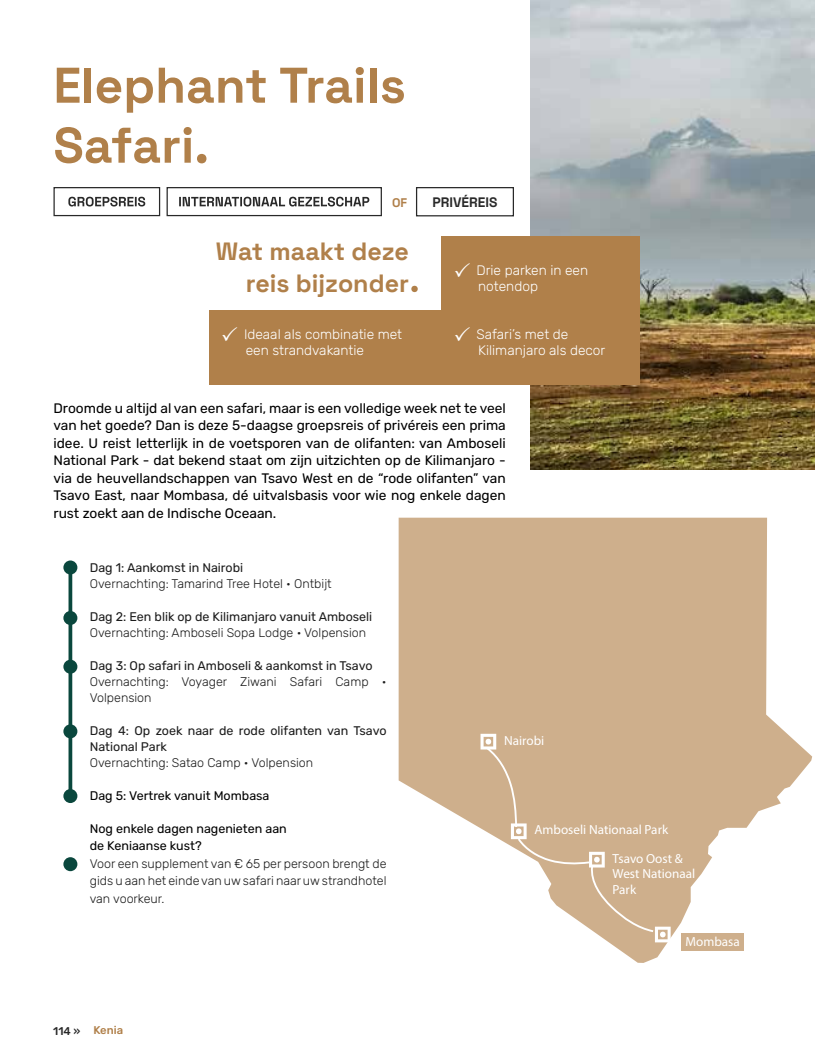
<style>
.page{position:relative;width:815px;height:1063px;background:#fff}
.page>*{position:absolute;margin:0;border:0;box-sizing:border-box;transform-origin:0 0}
.t1{font:300 50px/60px "Space Grotesk";color:#b0804a}
.t2{font:300 25px/31.2px "Space Grotesk";color:#b0804a;text-align:right}
.t3{font:13.75px/17.5px "Rubik";color:#000;text-align:justify}
.t4{font:300 13.75px/16.2px "Rubik";color:#fff}
.t5{font:300 13.75px "Space Grotesk";color:#292929}
.t6{font:13.12px/15.9px "Rubik Roman";color:#fff}
.t7{font:300 12.5px/17.5px "Rubik";color:#1c1c1c}
.t8{font:12.5px/16.2px "Rubik";color:#1c1c1c}
.t9{font:12.5px/17.5px "Rubik";color:#000}
.t10{font:300 12.5px "Space Grotesk";color:#b0804a}
.t11{font:500 11.25px "Rubik";color:#b0804a}
.t12{font:500 11.25px "Rubik";color:#292929}
</style>
<div class="page">
<img style="left:531px;top:0;width:284px;height:470px">
<svg style="left:68px;top:197px;width:77px;height:10px"></svg>
<svg style="left:179px;top:197px;width:190px;height:10px"></svg>
<div style="left:53px;top:187px;width:107px;height:29px;border:1px solid #292929"></div>
<div style="left:167px;top:187px;width:215px;height:29px;border:1px solid #292929"></div>
<svg style="left:399px;top:518px;width:413px;height:445px;fill:#ceaf8c"></svg>
<div style="left:681px;top:934px;width:63px;height:17px;background:#ceaf8c"></div>
<svg style="left:481px;top:734px;width:190px;height:208px"></svg>
<div style="left:209px;top:236px;width:431px;height:149px;background:#b0804a"></div>
<div style="left:199px;top:232px;width:242px;height:78px;background:#fff"></div>
<svg style="left:411px;top:286px;width:7px;height:6px"></svg>
<hr style="left:69px;top:567px;width:3px;height:230px;background:#0a473d">
<div style="left:63px;top:724px;width:14px;height:14px;background:#0a473d;border-radius:50%"></div>
<div style="left:63px;top:560px;width:14px;height:14px;background:#0a473d;border-radius:50%"></div>
<div style="left:63px;top:611px;width:14px;height:14px;background:#0a473d;border-radius:50%"></div>
<div style="left:63px;top:660px;width:14px;height:14px;background:#0a473d;border-radius:50%"></div>
<div style="left:63px;top:789px;width:14px;height:14px;background:#0a473d;border-radius:50%"></div>
<div style="left:63px;top:857px;width:14px;height:14px;background:#0a473d;border-radius:50%"></div>
<div style="left:416px;top:187px;width:98px;height:29px;border:1px solid #292929"></div>
<h1 class="t1" style="left:53px;top:53px;width:354px">Elephant Trails<br>Safari.</h1>
<p class="t10" style="left:392px;top:193px;width:17px">OF</p>
<h2 class="t2" style="left:216px;top:235px;width:195px">Wat maakt deze reis bijzonder</h2>
<p class="t5" style="left:432px;top:192px;width:67px">PRIVÉREIS</p>
<p class="t4" style="left:478px;top:263px;width:112px;text-indent:-25px">✓ Drie parken in een notendop</p>
<p class="t4" style="left:246px;top:326px;width:158px;text-indent:-25px">✓ Ideaal als combinatie met een strandvakantie</p>
<p class="t4" style="left:478px;top:326px;width:129px;text-indent:-25px">✓ Safari’s met de<br>Kilimanjaro als decor</p>
<p class="t3" style="left:53px;top:399px;width:454px">Droomde u altijd al van een safari, maar is een volledige week net te veel van het goede? Dan is deze 5-daagse groepsreis of privéreis een prima idee. U reist letterlijk in de voetsporen van de olifanten: van Amboseli National Park - dat bekend staat om zijn uitzichten op de Kilimanjaro - via de heuvellandschappen van Tsavo West en de “rode olifanten” van Tsavo East, naar Mombasa, dé uitvalsbasis voor wie nog enkele dagen rust zoekt aan de Indische Oceaan.</p>
<p class="t8" style="left:90px;top:560px;width:155px">Dag 1: Aankomst in Nairobi</p>
<p class="t7" style="left:90px;top:576px;width:243px">Overnachting: Tamarind Tree Hotel • Ontbijt</p>
<p class="t8" style="left:90px;top:609px;width:284px">Dag 2: Een blik op de Kilimanjaro vanuit Amboseli</p>
<p class="t7" style="left:90px;top:624px;width:278px">Overnachting: Amboseli Sopa Lodge • Volpension</p>
<p class="t8" style="left:90px;top:658px;width:284px">Dag 3: Op safari in Amboseli &amp; aankomst in Tsavo</p>
<p class="t7" style="left:90px;top:674px;width:298px;line-height:16.2px">Overnachting: Voyager Ziwani Safari Camp •<br>Volpension</p>
<p class="t8" style="left:90px;top:723px;width:298px">Dag 4: Op zoek naar de rode olifanten van Tsavo<br>National Park</p>
<p class="t7" style="left:90px;top:754px;width:225px">Overnachting: Satao Camp • Volpension</p>
<p class="t9" style="left:90px;top:787px;width:181px">Dag 5: Vertrek vanuit Mombasa</p>
<p class="t9" style="left:90px;top:820px;width:199px">Nog enkele dagen nagenieten aan de Keniaanse kust?</p>
<p class="t7" style="left:90px;top:855px;width:298px;text-align:justify">Voor een supplement van € 65 per persoon brengt de gids u aan het einde van uw safari naar uw strandhotel van voorkeur.</p>
<p class="t12" style="left:53px;top:1025px;width:29px">114 »</p>
<p class="t11" style="left:93px;top:1024px;width:31px">Kenia</p>
<p class="t6" style="left:504px;top:732px;width:42px">Nairobi</p>
<p class="t6" style="left:534px;top:822px;width:135px">Amboseli Nationaal Park</p>
<p class="t6" style="left:613px;top:850px;width:84px">Tsavo Oost &amp;<br>West Nationaal<br>Park</p>
<p class="t6" style="left:686px;top:933px;width:56px">Mombasa</p>
</div>
